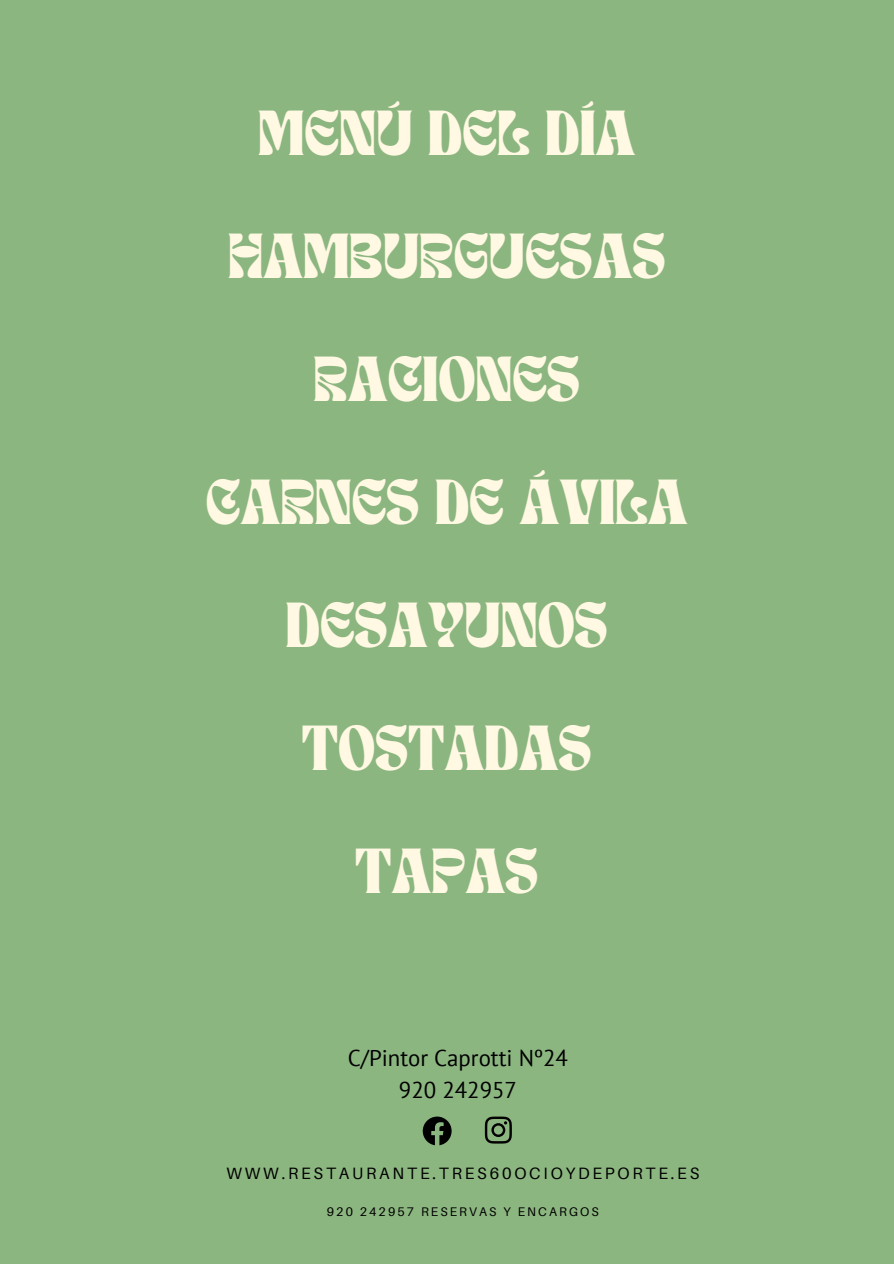
<style>
.page{position:relative;width:894px;height:1264px;background:#fff}
.page>*{position:absolute;margin:0;border:0;box-sizing:border-box;transform-origin:0 0}
.t1{font:44.4px "TANNIMBUS";color:#fff8e3}
.t2{font:22.8px/31.7px "PT Sans";color:#000;text-align:center}
.t3{font:16.5px "Aileron";letter-spacing:.17em;color:#000}
.t4{font:12.45px "Aileron";letter-spacing:.17em;color:#000}
</style>
<div class="page">
<div style="left:0;top:0;width:893px;height:1263px;background:#8cb680"></div>
<svg style="left:422px;top:1116px;width:29px;height:29px"></svg>
<svg style="left:484px;top:1116px;width:27px;height:27px"></svg>
<h1 class="t1" style="left:258px;top:108px;width:378px">MENÚ DEL DÍA</h1>
<h1 class="t1" style="left:228px;top:230px;width:439px">HAMBURGUESAS</h1>
<h1 class="t1" style="left:313px;top:353px;width:268px">RACIONES</h1>
<h1 class="t1" style="left:206px;top:476px;width:483px">CARNES DE ÁVILA</h1>
<h2 class="t1" style="left:286px;top:599px;width:323px">DESAYUNOS</h2>
<p class="t1" style="left:302px;top:722px;width:291px">TOSTADAS</p>
<p class="t1" style="left:355px;top:845px;width:185px">TAPAS</p>
<h1 class="t2" style="left:348px;top:1041px;width:221px">C/Pintor Caprotti Nº24<br>920 242957</h1>
<h1 class="t3" style="left:226px;top:1163px;width:474px">WWW.RESTAURANTE.TRES60OCIOYDEPORTE.ES</h1>
<h1 class="t4" style="left:327px;top:1203px;width:273px">920 242957 RESERVAS Y ENCARGOS</h1>
</div>
